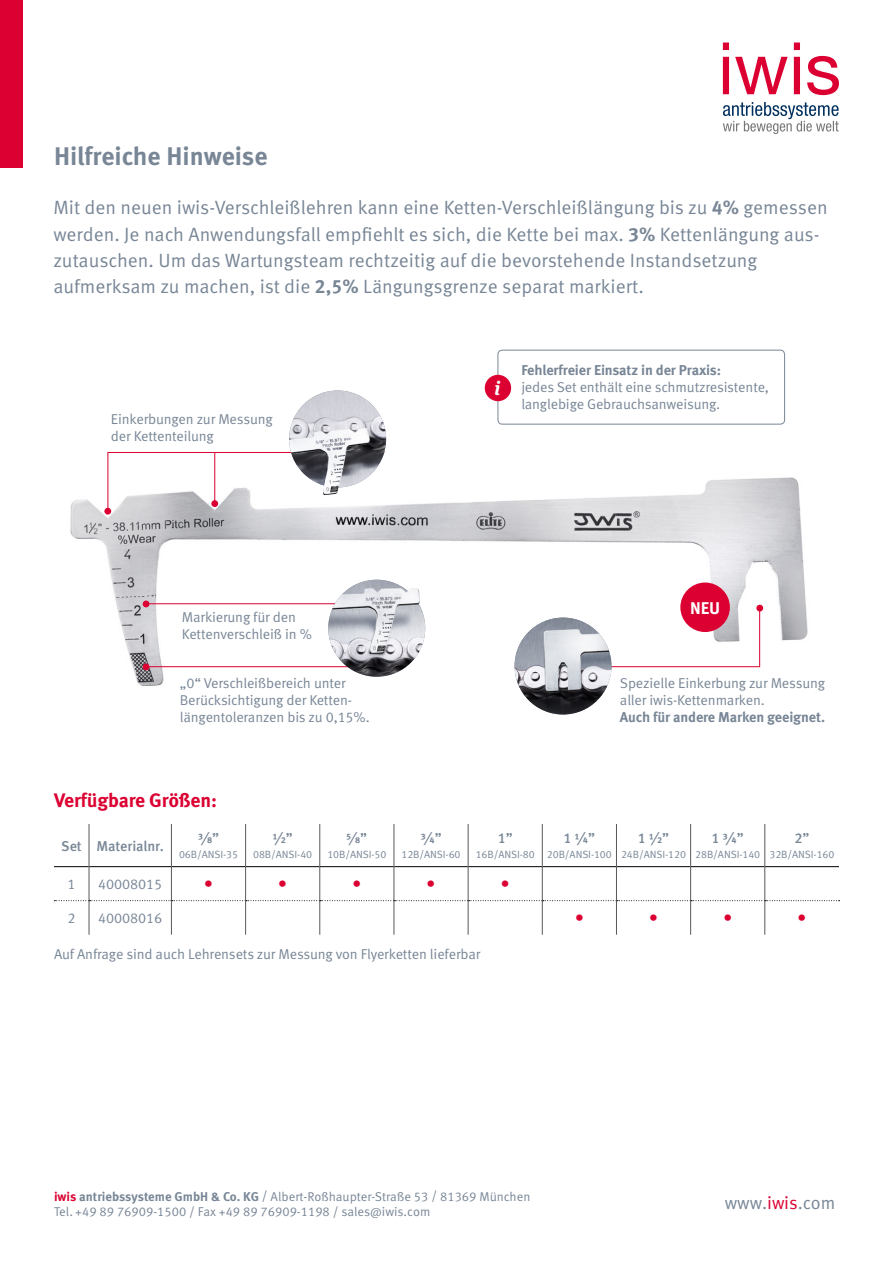
<style>
.page{position:relative;width:893px;height:1263px;background:#fff}
.page>*{position:absolute;margin:0;border:0;box-sizing:border-box;transform-origin:0 0}
.t1{font:700 25.5px "Meta OT";color:#788696}
.t2{font:700 19.5px "Meta OT";letter-spacing:-.01em;color:#db0031}
.t3{font:italic 700 19.35px "Meta Serif Pro";color:#fff}
.t4{font:19.2px/26.2px "Meta OT";color:#788696}
.t5{font:18px "Meta OT";color:#788696}
.t6{font:18px "Meta OT";color:#db0031}
.t7{font:700 16.95px "Meta OT";color:#fff}
.t8{font:14.25px/17.1px "Meta OT";letter-spacing:-.01em;color:#788696}
.t9{font:700 14.25px "Meta OT";letter-spacing:-.01em;color:#788696}
.t10{font:500 14.25px "Meta OT";letter-spacing:-.01em;color:#788696}
.t11{font:12.75px/15.3px "Meta OT";color:#788696}
.t12{font:10.5px "Meta OT";letter-spacing:-.01em;color:#788696}
.s1{font-weight:700}
.s2{font-weight:700;color:#db0031}
.s3{color:#db0031}
</style>
<div class="page">
<img style="left:70px;top:477px;width:738px;height:238px">
<div style="left:498px;top:350px;width:287px;height:74px;border:1px solid #788696;border-radius:4px"></div>
<svg style="left:106px;top:452px;width:279px;height:61px"></svg>
<hr style="left:146px;top:666px;width:237px;height:1px;background:#db0031">
<svg style="left:532px;top:606px;width:229px;height:61px"></svg>
<hr style="left:146px;top:603px;width:232px;height:1px;background:#db0031">
<div style="left:680px;top:582px;width:50px;height:50px;background:#db0031;border-radius:50%"></div>
<div style="left:485px;top:375px;width:26px;height:26px;background:#db0031;border-radius:50%"></div>
<div style="left:104px;top:508px;width:7px;height:7px;background:#db0031;border-radius:50%"></div>
<div style="left:211px;top:500px;width:7px;height:7px;background:#db0031;border-radius:50%"></div>
<div style="left:143px;top:600px;width:6px;height:7px;background:#db0031;border-radius:50%"></div>
<div style="left:756px;top:605px;width:7px;height:6px;background:#db0031;border-radius:50%"></div>
<div style="left:143px;top:663px;width:6px;height:7px;background:#db0031;border-radius:50%"></div>
<div style="left:0;top:0;width:23px;height:167px;background:#db0031"></div>
<svg style="left:723px;top:102px;width:116px;height:32px"></svg>
<svg style="left:723px;top:43px;width:116px;height:52px"></svg>
<svg style="left:54px;top:900px;width:786px;height:1px"></svg>
<hr style="left:54px;top:866px;width:35px;height:1px;background:#000">
<hr style="left:89px;top:866px;width:82px;height:1px;background:#000">
<hr style="left:172px;top:866px;width:73px;height:1px;background:#000">
<hr style="left:246px;top:866px;width:74px;height:1px;background:#000">
<hr style="left:320px;top:866px;width:74px;height:1px;background:#000">
<hr style="left:394px;top:866px;width:74px;height:1px;background:#000">
<hr style="left:468px;top:866px;width:74px;height:1px;background:#000">
<hr style="left:542px;top:866px;width:74px;height:1px;background:#000">
<hr style="left:617px;top:866px;width:73px;height:1px;background:#000">
<hr style="left:691px;top:866px;width:74px;height:1px;background:#000">
<hr style="left:765px;top:866px;width:74px;height:1px;background:#000">
<hr style="left:89px;top:824px;width:1px;height:43px;background:#58585a">
<hr style="left:171px;top:824px;width:1px;height:43px;background:#58585a">
<hr style="left:245px;top:824px;width:1px;height:43px;background:#58585a">
<hr style="left:320px;top:824px;width:1px;height:43px;background:#58585a">
<hr style="left:394px;top:824px;width:1px;height:43px;background:#58585a">
<hr style="left:468px;top:824px;width:1px;height:43px;background:#58585a">
<hr style="left:542px;top:824px;width:1px;height:43px;background:#58585a">
<hr style="left:616px;top:824px;width:1px;height:43px;background:#58585a">
<hr style="left:690px;top:824px;width:1px;height:43px;background:#58585a">
<hr style="left:764px;top:824px;width:1px;height:43px;background:#58585a">
<hr style="left:89px;top:867px;width:1px;height:34px;background:#58585a">
<hr style="left:171px;top:867px;width:1px;height:34px;background:#58585a">
<hr style="left:245px;top:867px;width:1px;height:34px;background:#58585a">
<hr style="left:320px;top:867px;width:1px;height:34px;background:#58585a">
<hr style="left:394px;top:867px;width:1px;height:34px;background:#58585a">
<hr style="left:468px;top:867px;width:1px;height:34px;background:#58585a">
<hr style="left:542px;top:867px;width:1px;height:34px;background:#58585a">
<hr style="left:616px;top:867px;width:1px;height:34px;background:#58585a">
<hr style="left:690px;top:867px;width:1px;height:34px;background:#58585a">
<hr style="left:764px;top:867px;width:1px;height:34px;background:#58585a">
<hr style="left:89px;top:901px;width:1px;height:34px;background:#58585a">
<hr style="left:171px;top:901px;width:1px;height:34px;background:#58585a">
<hr style="left:245px;top:901px;width:1px;height:34px;background:#58585a">
<hr style="left:320px;top:901px;width:1px;height:34px;background:#58585a">
<hr style="left:394px;top:901px;width:1px;height:34px;background:#58585a">
<hr style="left:468px;top:901px;width:1px;height:34px;background:#58585a">
<hr style="left:542px;top:901px;width:1px;height:34px;background:#58585a">
<hr style="left:616px;top:901px;width:1px;height:34px;background:#58585a">
<hr style="left:690px;top:901px;width:1px;height:34px;background:#58585a">
<hr style="left:764px;top:901px;width:1px;height:34px;background:#58585a">
<img style="left:514px;top:617px;width:97px;height:97px;border-radius:48px">
<img style="left:289px;top:390px;width:97px;height:97px;border-radius:48px">
<img style="left:328px;top:580px;width:97px;height:97px;border-radius:48px">
<img style="left:323px;top:471px;width:19px;height:24px">
<img style="left:397px;top:588px;width:23px;height:18px">
<h1 class="t1" style="left:54px;top:140px;width:215px">Hilfreiche Hinweise</h1>
<p class="t4" style="left:53px;top:195px;width:776px">Mit den neuen iwis-Verschleißlehren kann eine Ketten-Verschleißlängung bis zu <span class="s1">4%</span> gemessen werden. Je nach Anwendungsfall empfiehlt es sich, die Kette bei max. <span class="s1">3%</span> Kettenlängung aus&shy;zutauschen. Um das Wartungsteam rechtzeitig auf die bevorstehende Instandsetzung aufmerksam zu machen, ist die <span class="s1">2,5%</span> Längungsgrenze separat markiert.</p>
<p class="t8" style="left:111px;top:411px;width:163px">Einkerbungen zur Messung der Kettenteilung</p>
<h3 class="t3" style="left:495px;top:372px;width:7px">i</h3>
<p class="t9" style="left:521px;top:361px;width:201px">Fehlerfreier Einsatz in der Praxis:</p>
<p class="t8" style="left:521px;top:379px;width:249px">jedes Set enthält eine schmutzresistente, langlebige Gebrauchsanweisung.</p>
<p class="t8" style="left:182px;top:609px;width:131px">Markierung für den<br>Kettenverschleiß in %</p>
<p class="t8" style="left:180px;top:675px;width:191px">„0“ Verschleißbereich unter<br>Berücksichtigung der Ketten&shy;längentoleranzen bis zu 0,15%.</p>
<p class="t7" style="left:690px;top:597px;width:31px">NEU</p>
<p class="t8" style="left:620px;top:675px;width:207px">Spezielle Einkerbung zur Messung aller iwis-Kettenmarken.</p>
<p class="t9" style="left:620px;top:708px;width:207px">Auch für andere Marken geeignet.</p>
<h2 class="t2" style="left:54px;top:788px;width:165px">Verfügbare Größen:</h2>
<p class="t10" style="left:61px;top:837px;width:104px">Set Materialnr.</p>
<p class="t10" style="left:198px;top:829px;width:23px">3/8”</p>
<p class="t12" style="left:179px;top:848px;width:61px">06B/ANSI-35</p>
<p class="t10" style="left:272px;top:829px;width:22px">1/2”</p>
<p class="t12" style="left:253px;top:848px;width:61px">08B/ANSI-40</p>
<p class="t10" style="left:347px;top:829px;width:22px">5/8”</p>
<p class="t12" style="left:327px;top:848px;width:61px">10B/ANSI-50</p>
<p class="t10" style="left:420px;top:829px;width:23px">3/4”</p>
<p class="t12" style="left:401px;top:848px;width:61px">12B/ANSI-60</p>
<p class="t10" style="left:498px;top:829px;width:16px">1”</p>
<p class="t12" style="left:476px;top:848px;width:61px">16B/ANSI-80</p>
<p class="t10" style="left:563px;top:829px;width:33px">1 1/4”</p>
<p class="t12" style="left:547px;top:848px;width:66px">20B/ANSI-100</p>
<p class="t10" style="left:638px;top:829px;width:33px">1 1/2”</p>
<p class="t12" style="left:621px;top:848px;width:66px">24B/ANSI-120</p>
<p class="t10" style="left:711px;top:829px;width:34px">1 3/4”</p>
<p class="t12" style="left:695px;top:848px;width:66px">28B/ANSI-140</p>
<p class="t10" style="left:794px;top:829px;width:16px">2”</p>
<p class="t12" style="left:769px;top:848px;width:66px">32B/ANSI-160</p>
<p class="t8" style="left:67px;top:876px;width:10px">1</p>
<p class="t8" style="left:98px;top:876px;width:65px">40008015</p>
<p class="t6" style="left:204px;top:873px;width:11px">•</p>
<p class="t6" style="left:278px;top:873px;width:11px">•</p>
<p class="t6" style="left:352px;top:873px;width:11px">•</p>
<p class="t6" style="left:426px;top:873px;width:11px">•</p>
<p class="t6" style="left:500px;top:873px;width:11px">•</p>
<p class="t8" style="left:67px;top:910px;width:10px">2</p>
<p class="t8" style="left:98px;top:910px;width:65px">40008016</p>
<p class="t6" style="left:575px;top:907px;width:11px">•</p>
<p class="t6" style="left:649px;top:907px;width:11px">•</p>
<p class="t6" style="left:723px;top:907px;width:11px">•</p>
<p class="t6" style="left:797px;top:907px;width:11px">•</p>
<p class="t8" style="left:54px;top:946px;width:428px">Auf Anfrage sind auch Lehrensets zur Messung von Flyerketten lieferbar</p>
<p class="t11" style="left:54px;top:1189px;width:478px"><span class="s2">iwis</span> <span class="s1">antriebssysteme GmbH &amp; Co. KG</span> / Albert-Roßhaupter-Straße 53 / 81369 München<br>Tel. +49 89 76909-1500 / Fax +49 89 76909-1198 / sales@iwis.com</p>
<p class="t5" style="left:725px;top:1191px;width:112px">www.<span class="s3">iwis</span>.com</p>
</div>
